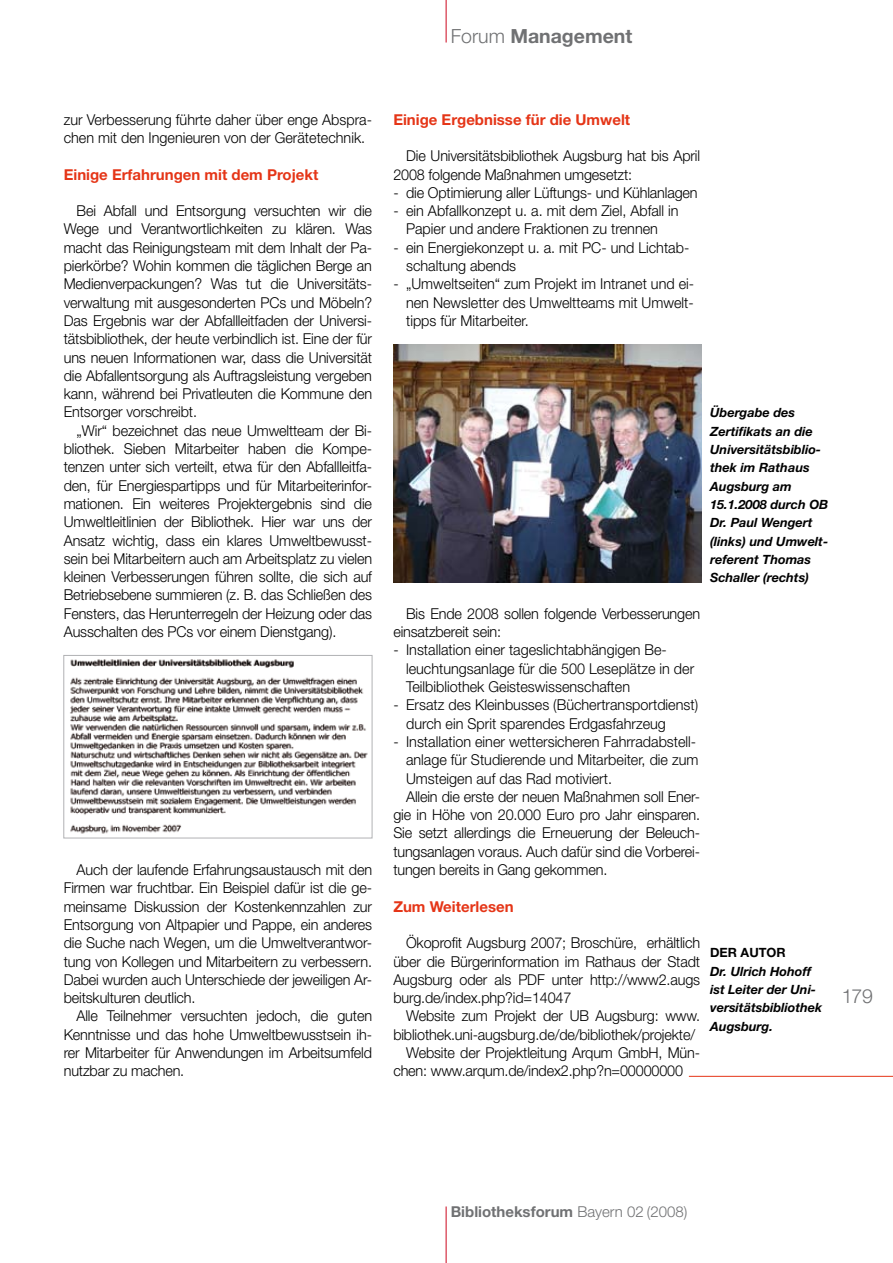
<style>
.page{position:relative;width:893px;height:1263px;background:#fff}
.page>*{position:absolute;margin:0;border:0;box-sizing:border-box;transform-origin:0 0}
.t1{font:700 19.5px "Helvetica Neue";color:#707173}
.t2{font:300 19.5px "Helvetica Neue";color:#707173}
.t3{font:300 15px/18.3px "Helvetica Neue";letter-spacing:-.01em;color:#000;scale:.96 1}
.t4{font:700 15px "Helvetica Neue";color:#e53517}
.t5{font:700 15px "Helvetica Neue";color:#707173}
.t6{font:italic 700 12.75px/18.3px "Helvetica Neue";color:#000}
.t7{font:700 12.75px "Helvetica Neue";color:#000}
.s1{font-weight:300}
</style>
<div class="page">
<hr style="left:446px;top:0;width:1px;height:43px;background:#cc071e">
<hr style="left:446px;top:1206px;width:1px;height:57px;background:#cc071e">
<hr style="left:689px;top:1076px;width:204px;height:1px;background:#e53517">
<img style="left:70px;top:659px;width:298px;height:175px">
<div style="left:63px;top:655px;width:309px;height:183px;border:1px solid #b1b2b4"></div>
<img style="left:393px;top:344px;width:309px;height:239px">
<h1 class="t1" style="left:451px;top:24px;width:183px"><span class="s1">Forum</span> Management</h1>
<p class="t3" style="left:64px;top:110px;width:323px">zur Verbesserung führte daher über enge Abspra&shy;chen mit den Ingenieuren von der Gerätetechnik.</p>
<p class="t4" style="left:64px;top:165px;width:256px">Einige Erfahrungen mit dem Projekt</p>
<p class="t3" style="left:64px;top:201px;width:323px;text-align:justify;text-indent:13px">Bei Abfall und Entsorgung versuchten wir die Wege und Verantwortlichkeiten zu klären. Was macht das Reinigungsteam mit dem Inhalt der Pa&shy;pierkörbe? Wohin kommen die täglichen Berge an Medienverpackungen? Was tut die Universitäts&shy;verwaltung mit ausgesonderten PCs und Möbeln?<br>Das Ergebnis war der Abfallleitfaden der Universi&shy;tätsbibliothek, der heute verbindlich ist. Eine der für uns neuen Informationen war, dass die Universität die Abfallentsorgung als Auftragsleistung vergeben kann, während bei Privatleuten die Kommune den Entsorger vorschreibt.</p>
<p class="t3" style="left:64px;top:421px;width:323px;text-align:justify;text-indent:13px">„Wir“ bezeichnet das neue Umweltteam der Bi&shy;bliothek. Sieben Mitarbeiter haben die Kompe&shy;tenzen unter sich verteilt, etwa für den Abfallleitfa&shy;den, für Energiespartipps und für Mitarbeiterinfor&shy;mationen. Ein weiteres Projektergebnis sind die Umweltleitlinien der Bibliothek. Hier war uns der Ansatz wichtig, dass ein klares Umweltbewusst&shy;sein bei Mitarbeitern auch am Arbeitsplatz zu vielen kleinen Verbesserungen führen sollte, die sich auf Betriebsebene summieren (z. B. das Schließen des Fensters, das Herunterregeln der Heizung oder das Ausschalten des PCs vor einem Dienstgang).</p>
<p class="t3" style="left:64px;top:860px;width:323px;text-align:justify;text-indent:13px">Auch der laufende Erfahrungsaustausch mit den Firmen war fruchtbar. Ein Beispiel dafür ist die ge&shy;meinsame Diskussion der Kostenkennzahlen zur Entsorgung von Altpapier und Pappe, ein anderes die Suche nach Wegen, um die Umweltverantwor&shy;tung von Kollegen und Mitarbeitern zu verbessern.<br>Dabei wurden auch Unterschiede der jeweiligen Ar&shy;beitskulturen deutlich.</p>
<p class="t3" style="left:64px;top:1006px;width:323px;text-align:justify;text-indent:13px">Alle Teilnehmer versuchten jedoch, die guten Kenntnisse und das hohe Umweltbewusstsein ih&shy;rer Mitarbeiter für Anwendungen im Arbeitsumfeld nutzbar zu machen.</p>
<p class="t4" style="left:393px;top:110px;width:238px">Einige Ergebnisse für die Umwelt</p>
<p class="t3" style="left:393px;top:146px;width:321px;text-indent:13px">Die Universitätsbibliothek Augsburg hat bis April<br>2008 folgende Maßnahmen umgesetzt:</p>
<p class="t3" style="left:393px;top:183px;width:318px">- die Optimierung aller Lüftungs- und Kühlanlagen</p>
<p class="t3" style="left:393px;top:201px;width:299px;text-align:center">- ein Abfallkonzept u. a. mit dem Ziel, Abfall in<br>Papier und andere Fraktionen zu trennen</p>
<p class="t3" style="left:406px;top:238px;width:297px;text-indent:-13px">- ein Energiekonzept u. a. mit PC- und Lichtab&shy;schaltung abends</p>
<p class="t3" style="left:406px;top:274px;width:302px;text-align:justify;text-indent:-13px">- „Umweltseiten“ zum Projekt im Intranet und ei&shy;nen Newsletter des Umweltteams mit Umwelt&shy;tipps für Mitarbeiter.</p>
<p class="t3" style="left:393px;top:604px;width:321px;text-indent:13px">Bis Ende 2008 sollen folgende Verbesserungen einsatzbereit sein:</p>
<p class="t3" style="left:406px;top:640px;width:302px;text-indent:-13px">- Installation einer tageslichtabhängigen Be&shy;leuchtungsanlage für die 500 Leseplätze in der<br>Teilbibliothek Geisteswissenschaften</p>
<p class="t3" style="left:406px;top:695px;width:306px;text-indent:-13px">- Ersatz des Kleinbusses (Büchertransportdienst) durch ein Sprit sparendes Erdgasfahrzeug</p>
<p class="t3" style="left:393px;top:732px;width:317px">- Installation einer wettersicheren Fahrradabstell-</p>
<p class="t3" style="left:406px;top:750px;width:306px">anlage für Studierende und Mitarbeiter, die zum</p>
<p class="t3" style="left:406px;top:769px;width:216px">Umsteigen auf das Rad motiviert.</p>
<p class="t3" style="left:406px;top:787px;width:308px">Allein die erste der neuen Maßnahmen soll Ener-</p>
<p class="t3" style="left:393px;top:805px;width:321px">gie in Höhe von 20.000 Euro pro Jahr einsparen.</p>
<p class="t3" style="left:393px;top:823px;width:321px">Sie setzt allerdings die Erneuerung der Beleuch-</p>
<p class="t3" style="left:393px;top:842px;width:321px">tungsanlagen voraus. Auch dafür sind die Vorberei-</p>
<p class="t3" style="left:393px;top:860px;width:224px">tungen bereits in Gang gekommen.</p>
<p class="t4" style="left:393px;top:897px;width:122px">Zum Weiterlesen</p>
<p class="t3" style="left:393px;top:933px;width:321px;text-align:justify;text-indent:13px">Ökoprofit Augsburg 2007; Broschüre, erhältlich über die Bürgerinformation im Rathaus der Stadt Augsburg oder als PDF unter http://www2.augs burg.de/index.php?id=14047</p>
<p class="t3" style="left:406px;top:1006px;width:308px">Website zum Projekt der UB Augsburg: www.</p>
<p class="t3" style="left:393px;top:1025px;width:316px">bibliothek.uni-augsburg.de/de/bibliothek/projekte/</p>
<p class="t3" style="left:406px;top:1043px;width:308px">Website der Projektleitung Arqum GmbH, Mün-</p>
<p class="t3" style="left:393px;top:1061px;width:303px">chen: www.arqum.de/index2.php?n=00000000</p>
<p class="t6" style="left:710px;top:403px;width:120px">Übergabe des<br>Zertifikats an die<br>Universitätsbiblio&shy;thek im Rathaus<br>Augsburg am<br>15.1.2008 durch OB<br>Dr. Paul Wengert (links) und Umwelt&shy;referent Thomas<br>Schaller (rechts)</p>
<p class="t7" style="left:710px;top:945px;width:49px">Der Autor</p>
<p class="t6" style="left:710px;top:962px;width:114px">Dr. Ulrich Hohoff ist Leiter der Uni&shy;versitätsbibliothek<br>Augsburg.</p>
<h1 class="t2" style="left:842px;top:984px;width:32px">179</h1>
<p class="t5" style="left:451px;top:1202px;width:238px">Bibliotheksforum <span class="s1">Bayern 02 (2008)</span></p>
</div>
